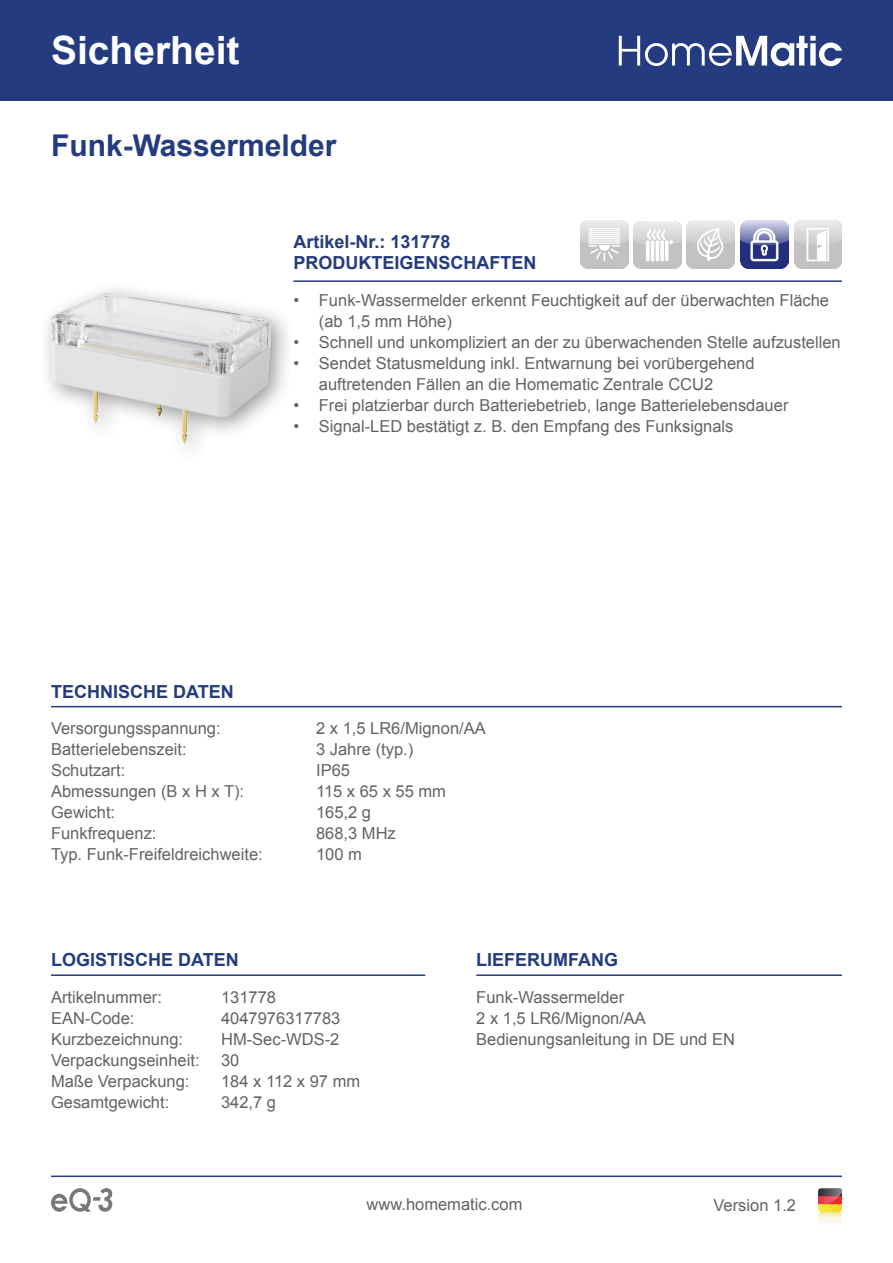
<style>
.page{position:relative;width:893px;height:1263px;background:#fff}
.page>*{position:absolute;margin:0;border:0;box-sizing:border-box;transform-origin:0 0}
.Kategorie{font:700 39px "Arial";color:#fff}
.Langbezeichnung{font:700 30px "Arial";color:#243c7f}
.Überschrift{font:700 18px "Arial";color:#243c7f}
.t1{font:16.5px/21px "Arial";color:#636366}
</style>
<div class="page">
<hr style="left:51px;top:1175px;width:791px;height:2px;background:#243c7f">
<hr style="left:51px;top:974px;width:374px;height:2px;background:#243c7f">
<hr style="left:476px;top:974px;width:366px;height:2px;background:#243c7f">
<hr style="left:51px;top:706px;width:791px;height:1px;background:#243c7f">
<hr style="left:293px;top:280px;width:549px;height:2px;background:#243c7f">
<div style="left:38px;top:282px;width:257px;height:183px;background:#231f20;opacity:.47"></div>
<img style="left:51px;top:294px;width:219px;height:149px">
<div style="left:0;top:0;width:893px;height:101px;background:#243c7f"></div>
<svg style="left:619px;top:36px;width:223px;height:30px"></svg>
<img style="left:794px;top:221px;width:48px;height:48px">
<img style="left:741px;top:221px;width:48px;height:48px">
<img style="left:580px;top:221px;width:48px;height:48px">
<img style="left:686px;top:221px;width:48px;height:48px">
<img style="left:634px;top:221px;width:47px;height:48px">
<div style="left:818px;top:1219px;width:24px;height:9px;background:#fefafa"></div>
<svg style="left:818px;top:1188px;width:24px;height:32px"></svg>
<svg style="left:51px;top:1188px;width:61px;height:24px"></svg>
<p class="Kategorie" style="left:51px;top:23px;width:190px">Sicherheit</p>
<p class="Langbezeichnung" style="left:51px;top:124px;width:287px">Funk-Wassermelder</p>
<p class="Überschrift" style="left:293px;top:228px;width:159px">Artikel-Nr.: 131778</p>
<p class="Überschrift" style="left:293px;top:249px;width:244px">PRODUKTEIGENSCHAFTEN</p>
<p class="t1" style="left:319px;top:289px;width:512px;text-indent:-26px">• Funk-Wassermelder erkennt Feuchtigkeit auf der überwachten Fläche (ab 1,5 mm Höhe)</p>
<p class="t1" style="left:293px;top:331px;width:549px">• Schnell und unkompliziert an der zu überwachenden Stelle aufzustellen</p>
<p class="t1" style="left:319px;top:352px;width:437px;text-indent:-26px">• Sendet Statusmeldung inkl. Entwarnung bei vorübergehend auftretenden Fällen an die Homematic Zentrale CCU2</p>
<p class="t1" style="left:293px;top:394px;width:497px">• Frei platzierbar durch Batteriebetrieb, lange Batterielebensdauer</p>
<p class="t1" style="left:293px;top:415px;width:442px">• Signal-LED bestätigt z. B. den Empfang des Funksignals</p>
<p class="Überschrift" style="left:51px;top:678px;width:184px">TECHNISCHE DATEN</p>
<p class="t1" style="left:51px;top:717px;width:171px">Versorgungsspannung:</p>
<p class="t1" style="left:51px;top:738px;width:137px">Batterielebenszeit:</p>
<p class="t1" style="left:51px;top:759px;width:76px">Schutzart:</p>
<p class="t1" style="left:51px;top:780px;width:195px">Abmessungen (B x H x T):</p>
<p class="t1" style="left:51px;top:801px;width:66px">Gewicht:</p>
<p class="t1" style="left:51px;top:822px;width:107px">Funkfrequenz:</p>
<p class="t1" style="left:51px;top:843px;width:213px">Typ. Funk-Freifeldreichweite:</p>
<p class="t1" style="left:316px;top:717px;width:171px">2 x 1,5 LR6/Mignon/AA</p>
<p class="t1" style="left:316px;top:738px;width:99px">3 Jahre (typ.)</p>
<p class="t1" style="left:316px;top:759px;width:35px">IP65</p>
<p class="t1" style="left:316px;top:780px;width:131px">115 x 65 x 55 mm</p>
<p class="t1" style="left:316px;top:801px;width:57px">165,2 g</p>
<p class="t1" style="left:316px;top:822px;width:81px">868,3 MHz</p>
<p class="t1" style="left:316px;top:843px;width:47px">100 m</p>
<p class="Überschrift" style="left:51px;top:947px;width:189px">LOGISTISCHE DATEN</p>
<p class="Überschrift" style="left:476px;top:947px;width:143px">LIEFERUMFANG</p>
<p class="t1" style="left:51px;top:986px;width:112px">Artikelnummer:</p>
<p class="t1" style="left:51px;top:1007px;width:85px">EAN-Code:</p>
<p class="t1" style="left:51px;top:1028px;width:134px">Kurzbezeichnung:</p>
<p class="t1" style="left:51px;top:1049px;width:150px">Verpackungseinheit:</p>
<p class="t1" style="left:51px;top:1070px;width:140px">Maße Verpackung:</p>
<p class="t1" style="left:51px;top:1091px;width:120px">Gesamtgewicht:</p>
<p class="t1" style="left:221px;top:986px;width:57px">131778</p>
<p class="t1" style="left:221px;top:1007px;width:121px">4047976317783</p>
<p class="t1" style="left:221px;top:1028px;width:120px">HM-Sec-WDS-2</p>
<p class="t1" style="left:221px;top:1049px;width:20px">30</p>
<p class="t1" style="left:221px;top:1070px;width:141px">184 x 112 x 97 mm</p>
<p class="t1" style="left:221px;top:1091px;width:57px">342,7 g</p>
<p class="t1" style="left:476px;top:986px;width:149px">Funk-Wassermelder</p>
<p class="t1" style="left:476px;top:1007px;width:171px">2 x 1,5 LR6/Mignon/AA</p>
<p class="t1" style="left:476px;top:1028px;width:260px">Bedienungsanleitung in DE und EN</p>
<p class="t1" style="left:367px;top:1194px;width:157px">www.homematic.com</p>
<p class="t1" style="left:713px;top:1194px;width:84px">Version 1.2</p>
</div>
